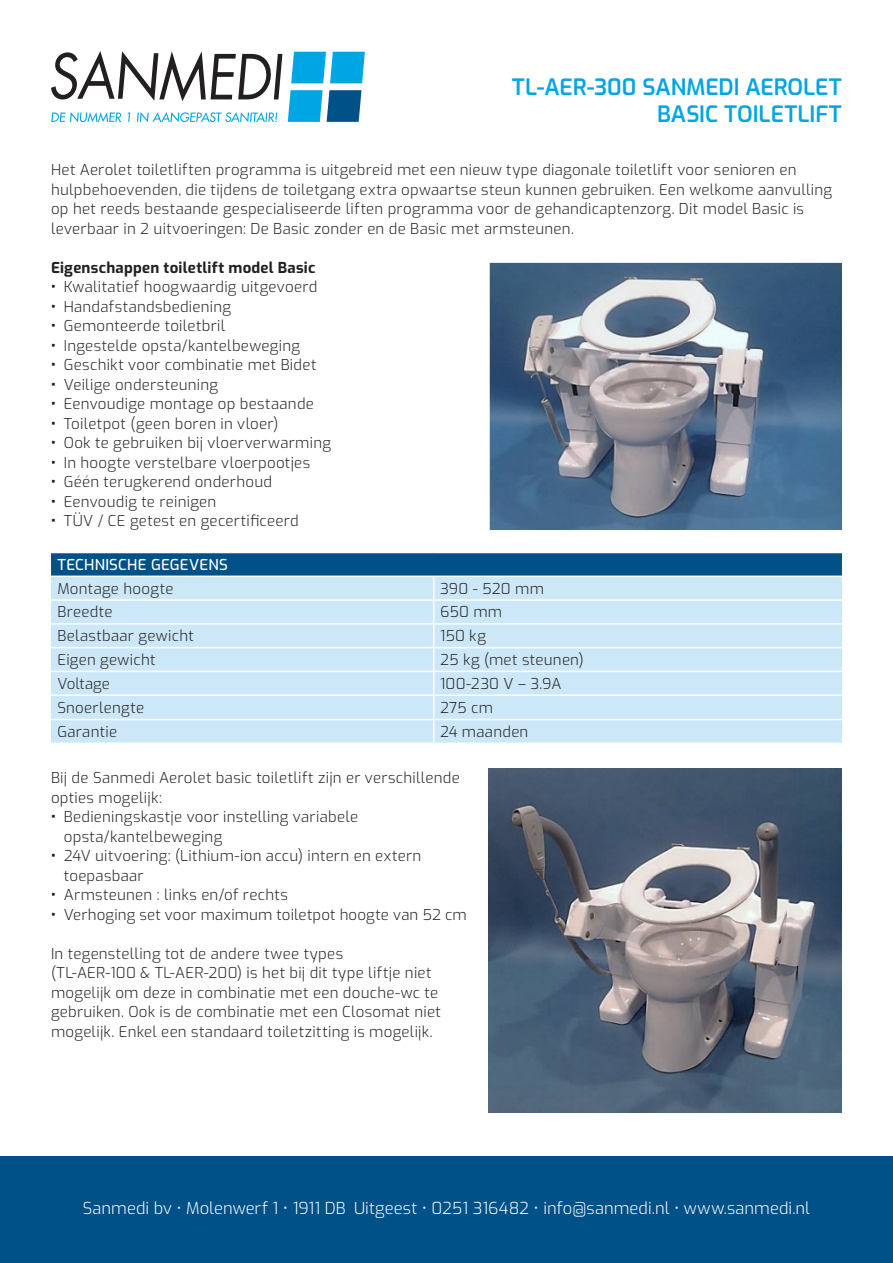
<style>
.page{position:relative;width:893px;height:1263px;background:#fff}
.page>*{position:absolute;margin:0;border:0;box-sizing:border-box;transform-origin:0 0}
.t1{font:600 22.5px "Exo";color:#00a5e3}
.t2{font:300 16.5px "Exo";letter-spacing:.005em;color:#fff}
.t3{font:300 15px/19.5px "Exo";letter-spacing:.02em;color:#231f20}
.t4{font:700 15px "Exo";letter-spacing:.02em;color:#231f20}
.t5{font:500 15px "Exo";letter-spacing:.015em;color:#fff}
.t6{font:300 15px "Exo";letter-spacing:-.005em;color:#231f20}
.s1{font-weight:700}
</style>
<div class="page">
<svg style="left:51px;top:51px;width:231px;height:50px"></svg>
<svg style="left:291px;top:52px;width:74px;height:31px;background:#22b1e6"></svg>
<svg style="left:288px;top:90px;width:73px;height:32px;background:#218cbe"></svg>
<svg style="left:51px;top:112px;width:227px;height:10px"></svg>
<div style="left:0;top:1157px;width:893px;height:106px;background:#005187"></div>
<svg style="left:51px;top:553px;width:791px;height:189px;background:#b2d4ea"></svg>
<hr style="left:51px;top:575px;width:383px;height:2px;background:#fff">
<hr style="left:434px;top:575px;width:408px;height:2px;background:#fff">
<hr style="left:51px;top:599px;width:383px;height:2px;background:#fff">
<hr style="left:434px;top:599px;width:408px;height:2px;background:#fff">
<hr style="left:51px;top:623px;width:383px;height:2px;background:#fff">
<hr style="left:434px;top:623px;width:408px;height:2px;background:#fff">
<hr style="left:51px;top:647px;width:383px;height:1px;background:#fff">
<hr style="left:434px;top:647px;width:408px;height:1px;background:#fff">
<hr style="left:51px;top:671px;width:383px;height:1px;background:#fff">
<hr style="left:434px;top:671px;width:408px;height:1px;background:#fff">
<hr style="left:51px;top:694px;width:383px;height:2px;background:#fff">
<hr style="left:434px;top:694px;width:408px;height:2px;background:#fff">
<hr style="left:51px;top:719px;width:383px;height:1px;background:#fff">
<hr style="left:434px;top:719px;width:408px;height:1px;background:#fff">
<img style="left:489px;top:262px;width:353px;height:268px">
<img style="left:488px;top:768px;width:354px;height:344px">
<p class="t1" style="left:512px;top:70px;width:332px">TL-AER-300 SANMEDI AEROLET</p>
<p class="t1" style="left:657px;top:97px;width:186px">BASIC TOILETLIFT</p>
<p class="t3" style="left:51px;top:159px;width:783px">Het Aerolet toiletliften programma is uitgebreid met een nieuw type diagonale toiletlift voor senioren en hulpbehoevenden, die tijdens de toiletgang extra opwaartse steun kunnen gebruiken. Een welkome aanvulling op het reeds bestaande gespecialiseerde liften programma voor de gehandicaptenzorg. Dit model Basic is leverbaar in 2 uitvoeringen: De Basic zonder en de Basic met armsteunen.</p>
<p class="t4" style="left:51px;top:256px;width:266px">Eigenschappen toiletlift model Basic</p>
<p class="t3" style="left:51px;top:276px;width:268px"><span class="s1">•</span> Kwalitatief hoogwaardig uitgevoerd</p>
<p class="t3" style="left:51px;top:296px;width:181px"><span class="s1">•</span> Handafstandsbediening</p>
<p class="t3" style="left:51px;top:315px;width:176px"><span class="s1">•</span> Gemonteerde toiletbril</p>
<p class="t3" style="left:51px;top:335px;width:251px"><span class="s1">•</span> Ingestelde opsta/kantelbeweging</p>
<p class="t3" style="left:51px;top:354px;width:267px"><span class="s1">•</span> Geschikt voor combinatie met Bidet</p>
<p class="t3" style="left:51px;top:374px;width:169px"><span class="s1">•</span> Veilige ondersteuning</p>
<p class="t3" style="left:51px;top:393px;width:264px"><span class="s1">•</span> Eenvoudige montage op bestaande</p>
<p class="t3" style="left:51px;top:413px;width:229px"><span class="s1">•</span> Toiletpot (geen boren in vloer)</p>
<p class="t3" style="left:51px;top:432px;width:282px"><span class="s1">•</span> Ook te gebruiken bij vloerverwarming</p>
<p class="t3" style="left:51px;top:452px;width:261px"><span class="s1">•</span> In hoogte verstelbare vloerpootjes</p>
<p class="t3" style="left:51px;top:471px;width:223px"><span class="s1">•</span> Géén terugkerend onderhoud</p>
<p class="t3" style="left:51px;top:491px;width:167px"><span class="s1">•</span> Eenvoudig te reinigen</p>
<p class="t3" style="left:51px;top:510px;width:249px"><span class="s1">•</span> TÜV / CE getest en gecertificeerd</p>
<p class="t5" style="left:57px;top:553px;width:172px">TECHNISCHE GEGEVENS</p>
<p class="t3" style="left:57px;top:578px;width:118px">Montage hoogte</p>
<p class="t3" style="left:440px;top:578px;width:105px">390 - 520 mm</p>
<p class="t3" style="left:57px;top:601px;width:57px">Breedte</p>
<p class="t3" style="left:440px;top:601px;width:64px">650 mm</p>
<p class="t3" style="left:57px;top:625px;width:138px">Belastbaar gewicht</p>
<p class="t3" style="left:440px;top:625px;width:47px">150 kg</p>
<p class="t3" style="left:57px;top:649px;width:100px">Eigen gewicht</p>
<p class="t3" style="left:440px;top:649px;width:145px">25 kg (met steunen)</p>
<p class="t6" style="left:57px;top:672px;width:54px">Voltage</p>
<p class="t3" style="left:440px;top:673px;width:123px">100-230 V – 3.9A</p>
<p class="t3" style="left:57px;top:697px;width:88px">Snoerlengte</p>
<p class="t3" style="left:440px;top:697px;width:55px">275 cm</p>
<p class="t3" style="left:57px;top:721px;width:61px">Garantie</p>
<p class="t3" style="left:440px;top:721px;width:90px">24 maanden</p>
<p class="t3" style="left:51px;top:767px;width:410px">Bij de Sanmedi Aerolet basic toiletlift zijn er verschillende opties mogelijk:</p>
<p class="t3" style="left:64px;top:806px;width:296px;text-indent:-13px"><span class="s1">•</span> Bedieningskastje voor instelling variabele opsta/kantelbeweging</p>
<p class="t3" style="left:64px;top:845px;width:359px;text-indent:-13px"><span class="s1">•</span> 24V uitvoering: (Lithium-ion accu) intern en extern toepasbaar</p>
<p class="t3" style="left:51px;top:884px;width:238px"><span class="s1">•</span> Armsteunen : links en/of rechts</p>
<p class="t3" style="left:51px;top:903px;width:417px"><span class="s1">•</span> Verhoging set voor maximum toiletpot hoogte van 52 cm</p>
<p class="t3" style="left:51px;top:942px;width:391px">In tegenstelling tot de andere twee types<br>(TL-AER-100 &amp; TL-AER-200) is het bij dit type liftje niet mogelijk om deze in combinatie met een douche-wc te gebruiken. Ook is de combinatie met een Closomat niet mogelijk. Enkel een standaard toiletzitting is mogelijk.</p>
<p class="t2" style="left:83px;top:1196px;width:729px">Sanmedi bv • Molenwerf 1 • 1911 DB Uitgeest • 0251 316482 • info@sanmedi.nl • www.sanmedi.nl</p>
</div>
